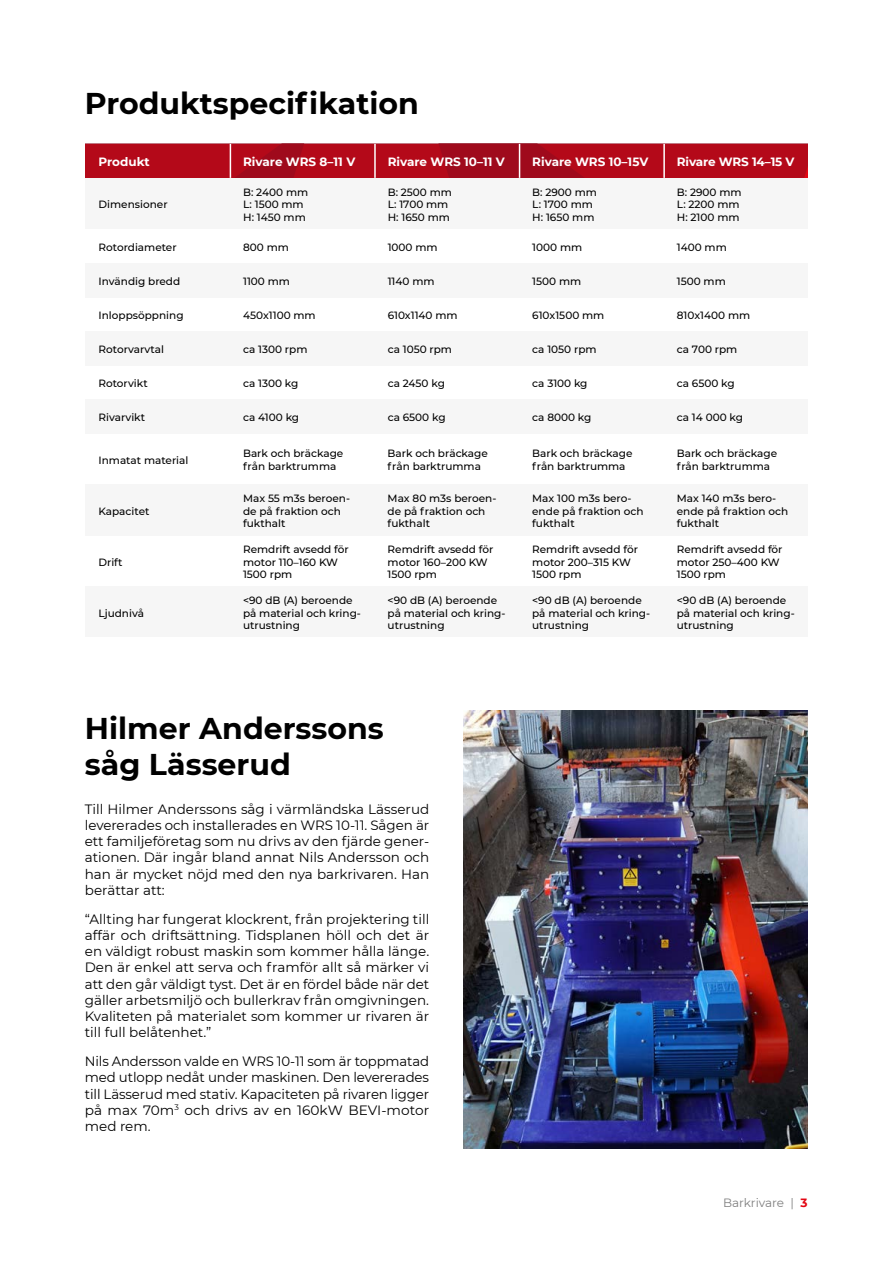
<style>
.page{position:relative;width:893px;height:1263px;background:#fff}
.page>*{position:absolute;margin:0;border:0;box-sizing:border-box;transform-origin:0 0}
.t1{font:700 30px/36px "Montserrat";color:#000}
.t2{font:13.5px/16.2px "Montserrat";color:#000;text-align:justify}
.t3{font:700 12px "Montserrat";letter-spacing:-.005em;color:#fff}
.t4{font:12px "Montserrat";letter-spacing:-.01em;color:#808080}
.t5{font:500 10.5px/12.6px "Montserrat";color:#000}
.s1{font-weight:700;color:#e30613}
</style>
<div class="page">
<svg style="left:85px;top:144px;width:723px;height:34px;background:#af0919"></svg>
<div style="left:85px;top:178px;width:723px;height:51px;background:#f0f0f0"></div>
<div style="left:85px;top:263px;width:723px;height:34px;background:#f0f0f0"></div>
<div style="left:85px;top:331px;width:723px;height:34px;background:#f0f0f0"></div>
<div style="left:85px;top:399px;width:723px;height:34px;background:#f0f0f0"></div>
<div style="left:85px;top:484px;width:723px;height:51px;background:#f0f0f0"></div>
<div style="left:85px;top:586px;width:723px;height:51px;background:#f0f0f0"></div>
<hr style="left:230px;top:144px;width:1px;height:34px;background:#fff">
<hr style="left:374px;top:144px;width:2px;height:34px;background:#fff">
<hr style="left:519px;top:144px;width:1px;height:34px;background:#fff">
<hr style="left:663px;top:144px;width:2px;height:34px;background:#fff">
<img style="left:463px;top:710px;width:345px;height:438px">
<h1 class="t1" style="left:85px;top:84px;width:336px">Produktspecifikation</h1>
<p class="t3" style="left:99px;top:153px;width:53px">Produkt</p>
<p class="t3" style="left:243px;top:153px;width:114px">Rivare WRS 8–11 V</p>
<p class="t3" style="left:388px;top:153px;width:119px">Rivare WRS 10–11 V</p>
<p class="t3" style="left:532px;top:153px;width:118px">Rivare WRS 10–15V</p>
<p class="t3" style="left:677px;top:153px;width:119px">Rivare WRS 14–15 V</p>
<p class="t5" style="left:99px;top:198px;width:71px">Dimensioner</p>
<p class="t5" style="left:243px;top:185px;width:67px">B: 2400 mm<br>L: 1500 mm<br>H: 1450 mm</p>
<p class="t5" style="left:388px;top:185px;width:66px">B: 2500 mm<br>L: 1700 mm<br>H: 1650 mm</p>
<p class="t5" style="left:532px;top:185px;width:66px">B: 2900 mm<br>L: 1700 mm<br>H: 1650 mm</p>
<p class="t5" style="left:677px;top:185px;width:66px">B: 2900 mm<br>L: 2200 mm<br>H: 2100 mm</p>
<p class="t5" style="left:99px;top:241px;width:80px">Rotordiameter</p>
<p class="t5" style="left:243px;top:241px;width:47px">800 mm</p>
<p class="t5" style="left:388px;top:241px;width:51px">1000 mm</p>
<p class="t5" style="left:532px;top:241px;width:51px">1000 mm</p>
<p class="t5" style="left:677px;top:241px;width:51px">1400 mm</p>
<p class="t5" style="left:99px;top:275px;width:83px">Invändig bredd</p>
<p class="t5" style="left:243px;top:275px;width:48px">1100 mm</p>
<p class="t5" style="left:388px;top:275px;width:48px">1140 mm</p>
<p class="t5" style="left:532px;top:275px;width:50px">1500 mm</p>
<p class="t5" style="left:677px;top:275px;width:50px">1500 mm</p>
<p class="t5" style="left:99px;top:309px;width:87px">Inloppsöppning</p>
<p class="t5" style="left:243px;top:309px;width:74px">450x1100 mm</p>
<p class="t5" style="left:388px;top:309px;width:71px">610x1140 mm</p>
<p class="t5" style="left:532px;top:309px;width:74px">610x1500 mm</p>
<p class="t5" style="left:677px;top:309px;width:75px">810x1400 mm</p>
<p class="t5" style="left:99px;top:343px;width:67px">Rotorvarvtal</p>
<p class="t5" style="left:243px;top:343px;width:66px">ca 1300 rpm</p>
<p class="t5" style="left:388px;top:343px;width:66px">ca 1050 rpm</p>
<p class="t5" style="left:532px;top:343px;width:66px">ca 1050 rpm</p>
<p class="t5" style="left:677px;top:343px;width:62px">ca 700 rpm</p>
<p class="t5" style="left:99px;top:377px;width:51px">Rotorvikt</p>
<p class="t5" style="left:243px;top:377px;width:57px">ca 1300 kg</p>
<p class="t5" style="left:388px;top:377px;width:59px">ca 2450 kg</p>
<p class="t5" style="left:532px;top:377px;width:57px">ca 3100 kg</p>
<p class="t5" style="left:677px;top:377px;width:59px">ca 6500 kg</p>
<p class="t5" style="left:99px;top:411px;width:48px">Rivarvikt</p>
<p class="t5" style="left:243px;top:411px;width:58px">ca 4100 kg</p>
<p class="t5" style="left:388px;top:411px;width:59px">ca 6500 kg</p>
<p class="t5" style="left:532px;top:411px;width:61px">ca 8000 kg</p>
<p class="t5" style="left:677px;top:411px;width:68px">ca 14 000 kg</p>
<p class="t5" style="left:99px;top:453px;width:91px">Inmatat material</p>
<p class="t5" style="left:243px;top:447px;width:102px">Bark och bräckage från barktrumma</p>
<p class="t5" style="left:388px;top:447px;width:102px">Bark och bräckage från barktrumma</p>
<p class="t5" style="left:532px;top:447px;width:102px">Bark och bräckage från barktrumma</p>
<p class="t5" style="left:677px;top:447px;width:102px">Bark och bräckage från barktrumma</p>
<p class="t5" style="left:98px;top:504px;width:52px">Kapacitet</p>
<p class="t5" style="left:243px;top:492px;width:108px">Max 55 m3s beroen&shy;de på fraktion och fukthalt</p>
<p class="t5" style="left:388px;top:492px;width:110px">Max 80 m3s beroen&shy;de på fraktion och fukthalt</p>
<p class="t5" style="left:532px;top:492px;width:113px">Max 100 m3s bero&shy;ende på fraktion och fukthalt</p>
<p class="t5" style="left:677px;top:492px;width:113px">Max 140 m3s bero&shy;ende på fraktion och fukthalt</p>
<p class="t5" style="left:98px;top:555px;width:25px">Drift</p>
<p class="t5" style="left:243px;top:543px;width:107px">Remdrift avsedd för motor 110–160 KW<br>1500 rpm</p>
<p class="t5" style="left:388px;top:543px;width:107px">Remdrift avsedd för motor 160–200 KW<br>1500 rpm</p>
<p class="t5" style="left:532px;top:543px;width:107px">Remdrift avsedd för motor 200–315 KW<br>1500 rpm</p>
<p class="t5" style="left:677px;top:543px;width:107px">Remdrift avsedd för motor 250–400 KW<br>1500 rpm</p>
<p class="t5" style="left:98px;top:606px;width:47px">Ljudnivå</p>
<p class="t5" style="left:243px;top:594px;width:119px">&lt;90 dB (A) beroende på material och kring&shy;utrustning</p>
<p class="t5" style="left:388px;top:594px;width:119px">&lt;90 dB (A) beroende på material och kring&shy;utrustning</p>
<p class="t5" style="left:532px;top:594px;width:119px">&lt;90 dB (A) beroende på material och kring&shy;utrustning</p>
<p class="t5" style="left:677px;top:594px;width:119px">&lt;90 dB (A) beroende på material och kring&shy;utrustning</p>
<h1 class="t1" style="left:85px;top:709px;width:300px">Hilmer Anderssons såg Lässerud</h1>
<p class="t2" style="left:85px;top:800px;width:346px">Till Hilmer Anderssons såg i värmländska Lässerud levererades och installerades en WRS 10-11. Sågen är ett familjeföretag som nu drivs av den fjärde gener&shy;ationen. Där ingår bland annat Nils Andersson och han är mycket nöjd med den nya barkrivaren. Han berättar att:</p>
<p class="t2" style="left:85px;top:910px;width:346px">“Allting har fungerat klockrent, från projektering till affär och driftsättning. Tidsplanen höll och det är en väldigt robust maskin som kommer hålla länge.<br>Den är enkel att serva och framför allt så märker vi att den går väldigt tyst. Det är en fördel både när det gäller arbetsmiljö och bullerkrav från omgivningen.<br>Kvaliteten på materialet som kommer ur rivaren är till full belåtenhet.”</p>
<p class="t2" style="left:85px;top:1053px;width:346px">Nils Andersson valde en WRS 10-11 som är toppmatad med utlopp nedåt under maskinen. Den levererades till Lässerud med stativ. Kapaciteten på rivaren ligger på max 70m<sup>3</sup> och drivs av en 160kW BEVI-motor med rem.</p>
<p class="t4" style="left:723px;top:1194px;width:86px">Barkrivare | <span class="s1">3</span></p>
</div>
